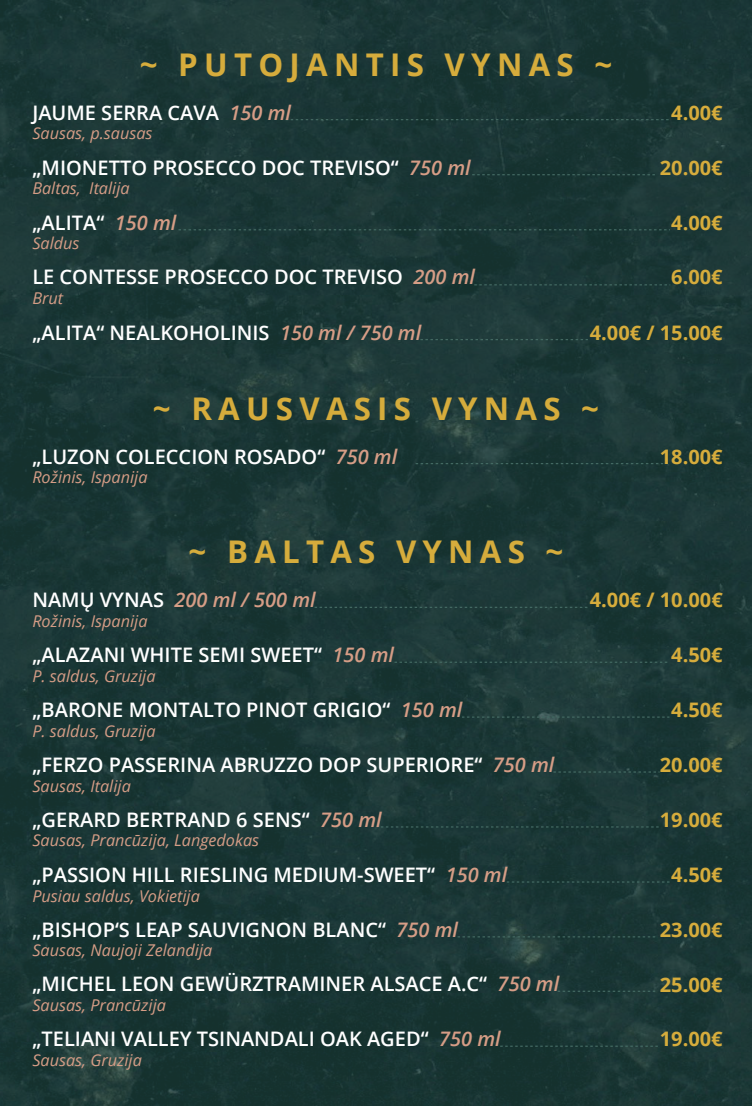
<style>
.page{position:relative;width:752px;height:1106px;background:#fff}
.page>*{position:absolute;margin:0;border:0;box-sizing:border-box;transform-origin:0 0}
.t1{font:700 31.25px "Open Sans";letter-spacing:.2em;color:#d6ac3c}
.t2{font:600 20px "Open Sans";color:#fff}
.t3{font:700 20px "Open Sans";color:#d6ac3c}
.t4{font:italic 600 20px "Open Sans";color:#d69d86}
.t5{font:italic 16.25px "Open Sans";color:#d69d86}
.s1{font-style:italic;color:#d69d86}
.s2{font-style:normal;color:#fff}
</style>
<div class="page">
<div style="left:0;top:0;width:751px;height:1105px;background:#1a3636"></div>
<svg style="left:285px;top:119px;width:384px;height:1px"></svg>
<svg style="left:472px;top:174px;width:183px;height:1px"></svg>
<svg style="left:474px;top:284px;width:196px;height:1px"></svg>
<svg style="left:314px;top:606px;width:274px;height:2px"></svg>
<svg style="left:415px;top:463px;width:247px;height:1px"></svg>
<svg style="left:395px;top:661px;width:272px;height:1px"></svg>
<svg style="left:420px;top:339px;width:167px;height:1px"></svg>
<svg style="left:178px;top:229px;width:489px;height:1px"></svg>
<svg style="left:462px;top:716px;width:207px;height:1px"></svg>
<svg style="left:553px;top:771px;width:106px;height:1px"></svg>
<svg style="left:507px;top:881px;width:162px;height:1px"></svg>
<svg style="left:457px;top:936px;width:199px;height:1px"></svg>
<svg style="left:557px;top:990px;width:99px;height:1px"></svg>
<svg style="left:500px;top:1045px;width:158px;height:1px"></svg>
<svg style="left:380px;top:826px;width:279px;height:1px"></svg>
<h1 class="t1" style="left:140px;top:42px;width:473px">~ PUTOJANTIS VYNAS ~</h1>
<p class="t2" style="left:32px;top:99px;width:260px">JAUME SERRA CAVA <span class="s1">150 ml</span></p>
<p class="t5" style="left:32px;top:122px;width:122px">Sausas, p.sausas</p>
<p class="t3" style="left:671px;top:98px;width:53px">4.00€</p>
<p class="t2" style="left:32px;top:154px;width:439px">„MIONETTO PROSECCO DOC TREVISO“ <span class="s1">750 ml</span></p>
<p class="t5" style="left:32px;top:177px;width:99px">Baltas, Italija</p>
<p class="t2" style="left:32px;top:209px;width:145px">„ALITA“ <span class="s1">150 ml</span></p>
<p class="t5" style="left:32px;top:232px;width:49px">Saldus</p>
<p class="t2" style="left:32px;top:263px;width:444px">LE CONTESSE PROSECCO DOC TREVISO <span class="s1">200 ml</span></p>
<p class="t5" style="left:32px;top:287px;width:32px">Brut</p>
<p class="t2" style="left:32px;top:318px;width:390px">„ALITA“ NEALKOHOLINIS <span class="s1">150 ml / 750 ml</span></p>
<p class="t3" style="left:659px;top:153px;width:64px">20.00€</p>
<p class="t3" style="left:671px;top:208px;width:53px">4.00€</p>
<p class="t3" style="left:671px;top:263px;width:53px">6.00€</p>
<p class="t3" style="left:589px;top:318px;width:134px">4.00€ / 15.00€</p>
<h1 class="t1" style="left:153px;top:386px;width:447px">~ RAUSVASIS VYNAS ~</h1>
<p class="t2" style="left:32px;top:442px;width:366px">„LUZON COLECCION ROSADO“ <span class="s1">750 ml</span></p>
<p class="t5" style="left:32px;top:466px;width:117px">Rožinis, Ispanija</p>
<h1 class="t1" style="left:188px;top:530px;width:376px">~ BALTAS VYNAS ~</h1>
<p class="t3" style="left:659px;top:442px;width:64px">18.00€</p>
<p class="t4" style="left:32px;top:586px;width:285px"><span class="s2">NAMŲ VYNAS</span> 200 ml / 500 ml</p>
<p class="t5" style="left:32px;top:609px;width:117px">Rožinis, Ispanija</p>
<p class="t2" style="left:32px;top:641px;width:363px">„ALAZANI WHITE SEMI SWEET“ <span class="s1">150 ml</span></p>
<p class="t5" style="left:32px;top:664px;width:125px">P. saldus, Gruzija</p>
<p class="t2" style="left:32px;top:696px;width:431px">„BARONE MONTALTO PINOT GRIGIO“ <span class="s1">150 ml</span></p>
<p class="t5" style="left:32px;top:719px;width:125px">P. saldus, Gruzija</p>
<p class="t2" style="left:32px;top:751px;width:523px">„FERZO PASSERINA ABRUZZO DOP SUPERIORE“ <span class="s1">750 ml</span></p>
<p class="t5" style="left:32px;top:774px;width:100px">Sausas, Italija</p>
<p class="t2" style="left:32px;top:805px;width:350px">„GERARD BERTRAND 6 SENS“ <span class="s1">750 ml</span></p>
<p class="t5" style="left:32px;top:829px;width:228px">Sausas, Prancūzija, Langedokas</p>
<p class="t2" style="left:32px;top:860px;width:476px">„PASSION HILL RIESLING MEDIUM-SWEET“ <span class="s1">150 ml</span></p>
<p class="t5" style="left:32px;top:884px;width:169px">Pusiau saldus, Vokietija</p>
<p class="t2" style="left:32px;top:915px;width:427px">„BISHOP‘S LEAP SAUVIGNON BLANC“ <span class="s1">750 ml</span></p>
<p class="t5" style="left:32px;top:939px;width:181px">Sausas, Naujoji Zelandija</p>
<p class="t2" style="left:32px;top:970px;width:528px">„MICHEL LEON GEWÜRZTRAMINER ALSACE A.C“ <span class="s1">750 ml</span></p>
<p class="t5" style="left:32px;top:993px;width:135px">Sausas, Prancūzija</p>
<p class="t2" style="left:32px;top:1025px;width:469px">„TELIANI VALLEY TSINANDALI OAK AGED“ <span class="s1">750 ml</span></p>
<p class="t5" style="left:32px;top:1048px;width:111px">Sausas, Gruzija</p>
<p class="t3" style="left:589px;top:586px;width:134px">4.00€ / 10.00€</p>
<p class="t3" style="left:671px;top:640px;width:53px">4.50€</p>
<p class="t3" style="left:671px;top:695px;width:53px">4.50€</p>
<p class="t3" style="left:659px;top:750px;width:64px">20.00€</p>
<p class="t3" style="left:659px;top:805px;width:64px">19.00€</p>
<p class="t3" style="left:671px;top:860px;width:53px">4.50€</p>
<p class="t3" style="left:659px;top:915px;width:64px">23.00€</p>
<p class="t3" style="left:659px;top:970px;width:64px">25.00€</p>
<p class="t3" style="left:659px;top:1024px;width:64px">19.00€</p>
</div>
